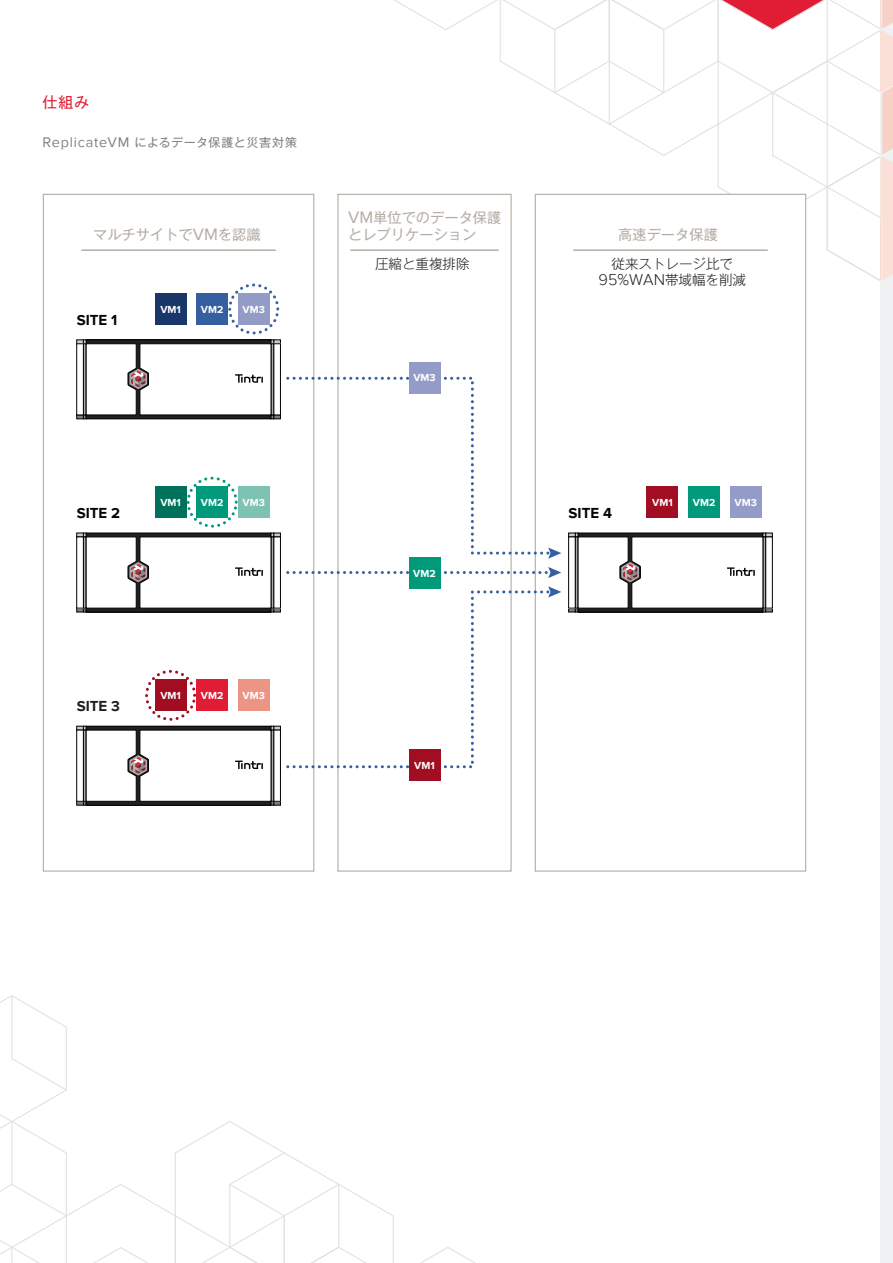
<style>
.page{position:relative;width:893px;height:1263px;background:#fff}
.page>*{position:absolute;margin:0;border:0;box-sizing:border-box;transform-origin:0 0}
.t1{font:300 16.2px "Proxima Nova";color:#231f20}
.t2{font:700 15px "Proxima Nova";color:#040503}
.t3{font:700 15px "Proxima Nova";color:#231f20}
.t4{font:15px "Gothic MB101 Upr";color:#e01d35}
.t5{font:14.25px/17.1px "Gothic MB101 Upr";color:#b5ada5}
.t6{font:300 13.5px "Gothic MB101 Upr";color:#231f20}
.t7{font:12px "Gothic MB101 Upr";letter-spacing:.04em;color:#808183}
.t8{font:700 10.5px "Proxima Nova";color:#fff}
.s1{font-family:"Proxima Nova";font-size:14.4px}
.s2{font-family:"Proxima Nova";font-size:17.1px}
.s3{font-family:"Gothic MB101 Upr";font-size:13.5px}
</style>
<div class="page">
<div style="left:880px;top:0;width:13px;height:1263px;background:#f0f1f2"></div>
<svg style="left:390px;top:0;width:503px;height:283px"></svg>
<svg style="left:0;top:995px;width:475px;height:268px"></svg>
<div style="left:535px;top:194px;width:271px;height:677px;background:#fff"></div>
<div style="left:338px;top:194px;width:173px;height:677px;background:#fff"></div>
<div style="left:155px;top:293px;width:31px;height:32px;background:#183667"></div>
<div style="left:196px;top:293px;width:32px;height:32px;background:#355fa0"></div>
<div style="left:238px;top:293px;width:31px;height:32px;background:#929cc6"></div>
<div style="left:228px;top:283px;width:51px;height:51px;border:3px dashed #355fa0;border-radius:50%"></div>
<div style="left:155px;top:486px;width:31px;height:32px;background:#00725b"></div>
<div style="left:196px;top:486px;width:32px;height:32px;background:#009a7b"></div>
<div style="left:238px;top:486px;width:31px;height:32px;background:#7ec2b4"></div>
<div style="left:187px;top:477px;width:51px;height:51px;border:3px dashed #009a7b;border-radius:50%"></div>
<div style="left:647px;top:486px;width:31px;height:32px;background:#a10d21"></div>
<div style="left:688px;top:486px;width:32px;height:32px;background:#009a7b"></div>
<div style="left:730px;top:486px;width:31px;height:32px;background:#929cc6"></div>
<div style="left:155px;top:680px;width:31px;height:31px;background:#a10d21"></div>
<div style="left:196px;top:680px;width:32px;height:31px;background:#e01d35"></div>
<div style="left:238px;top:680px;width:31px;height:31px;background:#ed9584"></div>
<div style="left:145px;top:670px;width:51px;height:51px;border:3px dashed #a10d21;border-radius:50%"></div>
<svg style="left:288px;top:567px;width:273px;height:11px"></svg>
<svg style="left:286px;top:375px;width:262px;height:181px"></svg>
<svg style="left:548px;top:547px;width:13px;height:12px"></svg>
<svg style="left:286px;top:589px;width:263px;height:181px"></svg>
<svg style="left:548px;top:586px;width:13px;height:11px"></svg>
<hr style="left:573px;top:249px;width:195px;height:2px;background:#b5ada5">
<hr style="left:81px;top:249px;width:195px;height:2px;background:#b5ada5">
<hr style="left:350px;top:249px;width:149px;height:2px;background:#b5ada5">
<div style="left:409px;top:750px;width:31px;height:31px;background:#a10d21"></div>
<div style="left:409px;top:557px;width:31px;height:31px;background:#009a7b"></div>
<div style="left:409px;top:362px;width:31px;height:31px;background:#929cc6"></div>
<svg style="left:76px;top:726px;width:205px;height:79px"></svg>
<svg style="left:76px;top:533px;width:205px;height:79px"></svg>
<svg style="left:76px;top:340px;width:205px;height:79px"></svg>
<svg style="left:568px;top:533px;width:205px;height:79px"></svg>
<h2 class="t4" style="left:43px;top:90px;width:48px">仕組み</h2>
<p class="t7" style="left:43px;top:133px;width:256px"><span class="s1">ReplicateVM</span> によるデータ保護と災害対策</p>
<h3 class="t5" style="left:93px;top:225px;width:169px">マルチサイトで<span class="s2">VM</span>を認識</h3>
<h2 class="t2" style="left:77px;top:311px;width:42px">SITE 1</h2>
<p class="t8" style="left:160px;top:303px;width:22px">VM1</p>
<p class="t8" style="left:201px;top:303px;width:24px">VM2</p>
<p class="t8" style="left:243px;top:303px;width:24px">VM3</p>
<h3 class="t5" style="left:348px;top:208px;width:155px"><span class="s2">VM</span>単位でのデータ保護とレプリケーション</h3>
<p class="t6" style="left:375px;top:253px;width:96px">圧縮と重複排除</p>
<p class="t8" style="left:413px;top:372px;width:24px">VM3</p>
<h3 class="t5" style="left:618px;top:225px;width:101px">高速データ保護</h3>
<p class="t6" style="left:611px;top:253px;width:123px">従来ストレージ比で</p>
<h1 class="t1" style="left:599px;top:271px;width:149px">95%WAN<span class="s3">帯域幅を削減</span></h1>
<h2 class="t2" style="left:77px;top:504px;width:45px">SITE 2</h2>
<p class="t8" style="left:160px;top:496px;width:22px">VM1</p>
<p class="t8" style="left:201px;top:496px;width:24px">VM2</p>
<p class="t8" style="left:243px;top:496px;width:24px">VM3</p>
<p class="t8" style="left:652px;top:496px;width:22px">VM1</p>
<p class="t8" style="left:693px;top:496px;width:24px">VM2</p>
<h2 class="t2" style="left:569px;top:504px;width:45px">SITE 4</h2>
<p class="t8" style="left:734px;top:496px;width:24px">VM3</p>
<p class="t8" style="left:413px;top:567px;width:24px">VM2</p>
<h2 class="t3" style="left:77px;top:697px;width:45px">SITE 3</h2>
<p class="t8" style="left:160px;top:690px;width:22px">VM1</p>
<p class="t8" style="left:201px;top:690px;width:24px">VM2</p>
<p class="t8" style="left:243px;top:690px;width:24px">VM3</p>
<p class="t8" style="left:414px;top:760px;width:22px">VM1</p>
</div>
